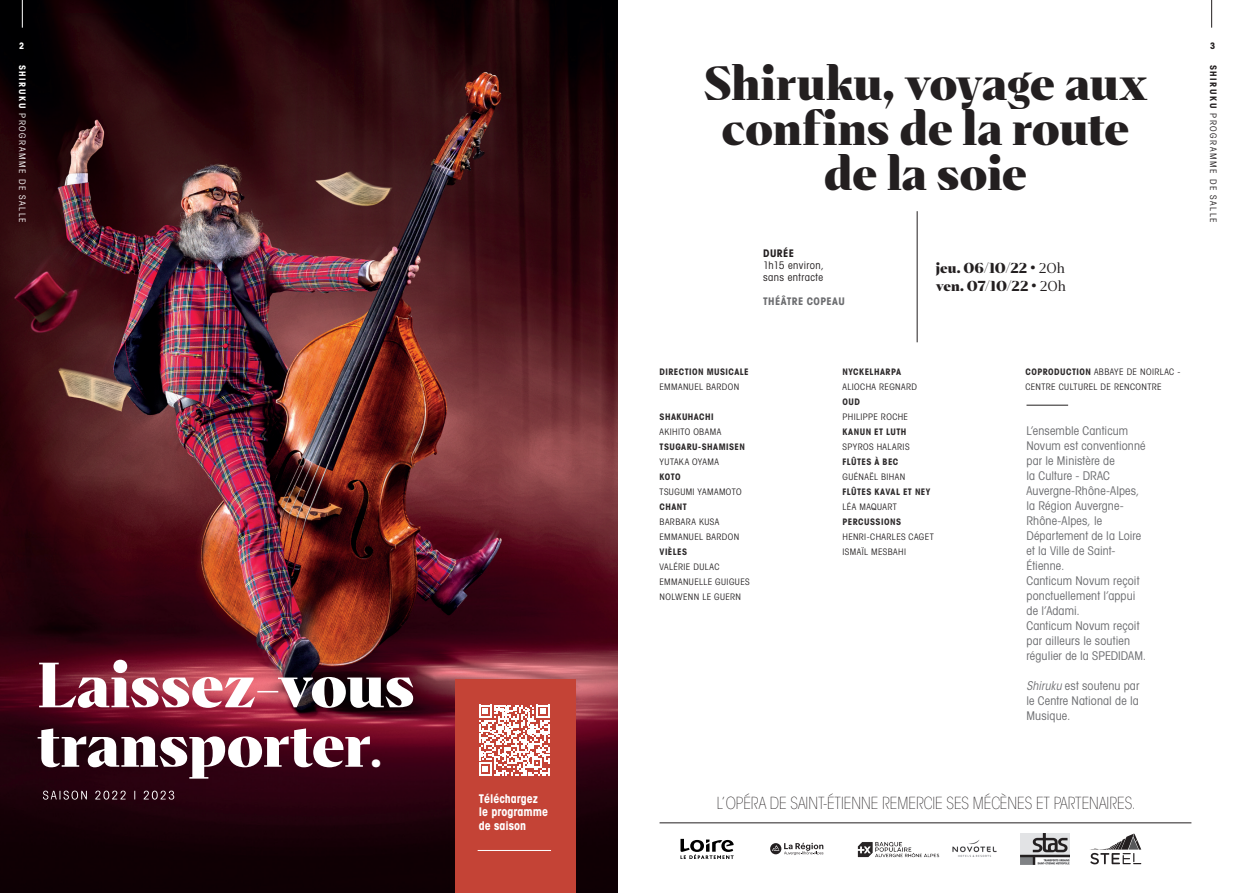
<style>
.page{position:relative;width:1234px;height:893px;background:#fff}
.page>*{position:absolute;margin:0;border:0;box-sizing:border-box;transform-origin:0 0}
.t1{font:900 45px/45px "Abstract";letter-spacing:-.01em;color:#231f20;text-align:center}
.t2{font:900 37.5px "Abstract";color:#fff}
.t3{font:200 condensed 16.5px "ITC Avant Garde Std";color:#231f20}
.t4{font:900 13.5px/18px "Abstract";letter-spacing:.005em;color:#231f20}
.t5{font:condensed 12px/15px "Avant Garde";letter-spacing:.01em;color:#6c6d70}
.t6{font:700 condensed 12px/13.5px "Avant Garde";color:#fff}
.t7{font:condensed 10.5px/12px "Avant Garde";letter-spacing:.04em;color:#231f20}
.t8{font:700 condensed 10.5px "Avant Garde";letter-spacing:.04em;color:#6c6d70}
.t9{font:700 condensed 10.5px "Avant Garde";letter-spacing:.04em;color:#231f20}
.t10{font:condensed 9px/15px "Avant Garde";letter-spacing:.045em;color:#2e2b2c}
.t11{font:700 condensed 9px "Avant Garde";letter-spacing:.05em;color:#2e2b2c}
.t12{font:condensed 9px "Avant Garde";letter-spacing:.165em;color:#231f20}
.t13{font:condensed 9px "Avant Garde";letter-spacing:.165em;color:#fff}
.t14{font:700 condensed 9px "Avant Garde";color:#231f20}
.t15{font:700 condensed 9px "Avant Garde";color:#fff}
.s1{font-weight:700}
.s2{font-weight:300}
.s3{font-family:"ITC Avant Garde Std";font-style:italic}
</style>
<div class="page">
<img style="left:0;top:0;width:617px;height:893px">
<hr style="left:916px;top:211px;width:1px;height:131px;background:#231f20">
<hr style="left:1026px;top:405px;width:41px;height:1px;background:#231f20">
<svg style="left:38px;top:728px;width:332px;height:51px"></svg>
<svg style="left:39px;top:660px;width:374px;height:48px"></svg>
<svg style="left:43px;top:791px;width:131px;height:9px"></svg>
<svg style="left:22px;top:0;width:1px;height:28px"></svg>
<div style="left:455px;top:679px;width:120px;height:214px;background:#c44336"></div>
<svg style="left:479px;top:705px;width:70px;height:70px"></svg>
<hr style="left:477px;top:850px;width:74px;height:1px;background:#fff">
<hr style="left:659px;top:822px;width:532px;height:1px;background:#231f20">
<svg style="left:680px;top:839px;width:53px;height:20px"></svg>
<svg style="left:1090px;top:833px;width:50px;height:31px"></svg>
<img style="left:1020px;top:833px;width:48px;height:31px">
<img style="left:952px;top:840px;width:45px;height:17px">
<img style="left:857px;top:842px;width:83px;height:16px">
<svg style="left:770px;top:843px;width:53px;height:12px"></svg>
<p class="t15" style="left:19px;top:40px;width:7px">2</p>
<p class="t13" style="left:28px;top:65px;width:159px;rotate:90deg"><span class="s1">SHIRUKU</span> PROGRAMME DE SALLE</p>
<h2 class="t2" style="left:370px;top:729px;width:12px">.</h2>
<p class="t6" style="left:478px;top:791px;width:71px">Téléchargez le programme de saison</p>
<h1 class="t1" style="left:703px;top:63px;width:445px">Shiruku, voyage aux confins de la route de la soie</h1>
<p class="t9" style="left:763px;top:246px;width:32px">DURÉE</p>
<p class="t7" style="left:763px;top:259px;width:62px">1h15 environ, sans entracte</p>
<p class="t8" style="left:763px;top:294px;width:83px">THÉÂTRE COPEAU</p>
<p class="t4" style="left:935px;top:260px;width:132px">jeu. 06/10/22 • <span class="s2">20h </span>ven. 07/10/22 • <span class="s2">20h</span></p>
<p class="t11" style="left:659px;top:366px;width:91px">DIRECTION MUSICALE</p>
<p class="t10" style="left:659px;top:379px;width:81px">EMMANUEL BARDON</p>
<p class="t11" style="left:659px;top:411px;width:56px">SHAKUHACHI</p>
<p class="t10" style="left:659px;top:424px;width:63px">AKIHITO OBAMA</p>
<p class="t11" style="left:659px;top:441px;width:87px">TSUGARU-SHAMISEN</p>
<p class="t10" style="left:659px;top:454px;width:61px">YUTAKA OYAMA</p>
<p class="t11" style="left:659px;top:471px;width:23px">KOTO</p>
<p class="t10" style="left:659px;top:484px;width:83px">TSUGUMI YAMAMOTO</p>
<p class="t11" style="left:659px;top:501px;width:29px">CHANT</p>
<p class="t10" style="left:659px;top:514px;width:81px">BARBARA KUSA<br>EMMANUEL BARDON</p>
<p class="t11" style="left:659px;top:546px;width:29px">VIÈLES</p>
<p class="t10" style="left:659px;top:559px;width:92px">VALÉRIE DULAC<br>EMMANUELLE GUIGUES<br>NOLWENN LE GUERN</p>
<p class="t11" style="left:842px;top:366px;width:60px">NYCKELHARPA</p>
<p class="t10" style="left:842px;top:379px;width:76px">ALIOCHA REGNARD</p>
<p class="t11" style="left:842px;top:396px;width:19px">OUD</p>
<p class="t10" style="left:842px;top:409px;width:67px">PHILIPPE ROCHE</p>
<p class="t11" style="left:842px;top:426px;width:65px">KANUN ET LUTH</p>
<p class="t10" style="left:842px;top:439px;width:68px">SPYROS HALARIS</p>
<p class="t11" style="left:842px;top:456px;width:57px">FLÛTES À BEC</p>
<p class="t10" style="left:842px;top:469px;width:64px">GUÉNAËL BIHAN</p>
<p class="t11" style="left:842px;top:486px;width:89px">FLÛTES KAVAL ET NEY</p>
<p class="t10" style="left:842px;top:499px;width:56px">LÉA MAQUART</p>
<p class="t11" style="left:842px;top:516px;width:60px">PERCUSSIONS</p>
<p class="t10" style="left:842px;top:529px;width:93px">HENRI-CHARLES CAGET<br>ISMAÏL MESBAHI</p>
<p class="t10" style="left:1025px;top:364px;width:156px"><span class="s1">COPRODUCTION</span> ABBAYE DE NOIRLAC -<br>CENTRE CULTUREL DE RENCONTRE</p>
<p class="t5" style="left:1026px;top:423px;width:121px">L’ensemble Canticum<br>Novum est conventionné par le Ministère de<br>la Culture - DRAC<br>Auvergne-Rhône-Alpes, la Région Auvergne-<br>Rhône-Alpes, le<br>Département de la Loire et la Ville de Saint-<br>Étienne.<br>Canticum Novum reçoit ponctuellement l’appui de l’Adami.<br>Canticum Novum reçoit par ailleurs le soutien régulier de la SPEDIDAM.</p>
<p class="t5" style="left:1026px;top:678px;width:114px;text-align:justify"><span class="s3">Shiruku</span> est soutenu par le Centre National de la Musique.</p>
<h3 class="t3" style="left:716px;top:793px;width:420px">L’OPÉRA DE SAINT-ÉTIENNE REMERCIE SES MÉCÈNES ET PARTENAIRES.</h3>
<p class="t14" style="left:1209px;top:40px;width:7px">3</p>
<p class="t12" style="left:1218px;top:65px;width:159px;rotate:90deg"><span class="s1">SHIRUKU</span> PROGRAMME DE SALLE</p>
</div>
